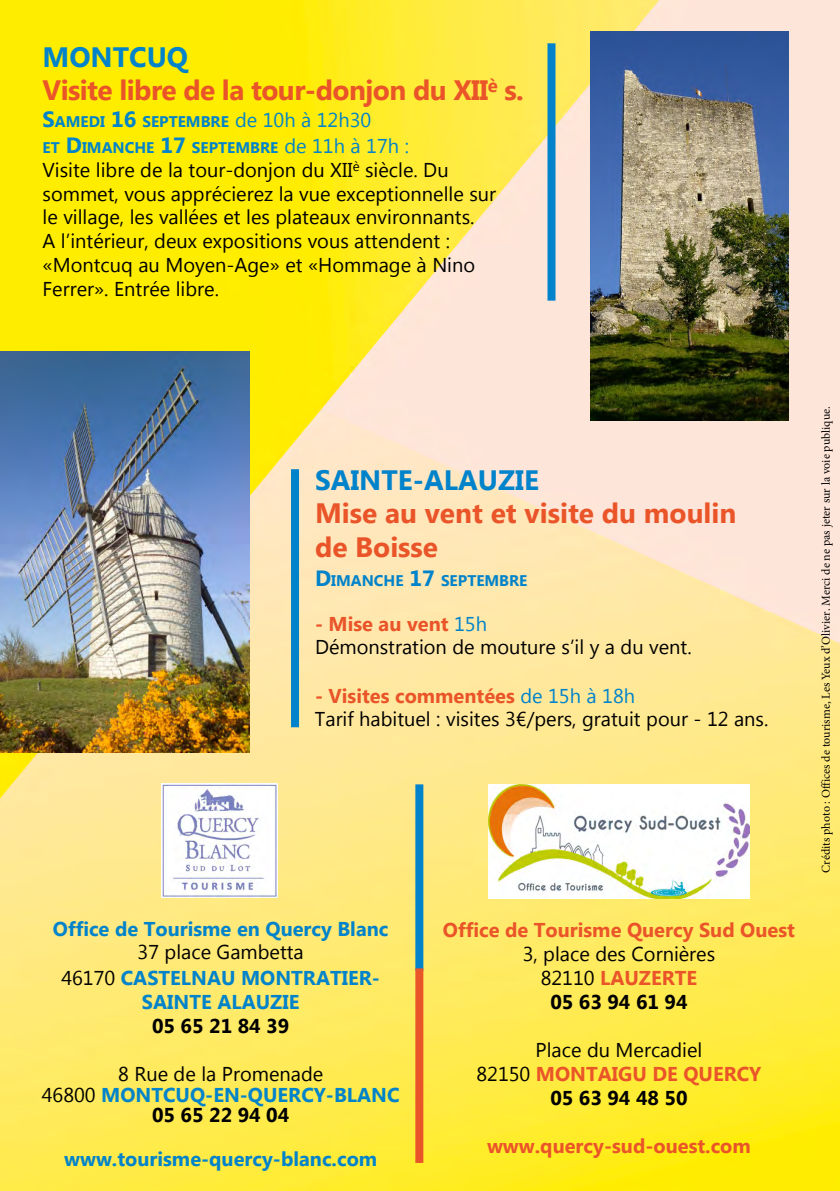
<style>
.page{position:relative;width:840px;height:1191px;background:#fff}
.page>*{position:absolute;margin:0;border:0;box-sizing:border-box;transform-origin:0 0}
.t1{font:700 28px/33.6px "Myanmar Text";letter-spacing:-.02em;color:#ea5429}
.t2{font:700 28px/33.6px "Myanmar Text";color:#ea5429}
.t3{font:700 28px "Myanmar Text";color:#0083cb}
.t4{font:20px/23.8px "Myanmar Text";color:#000}
.t5{font:700 20px/24.6px "Myanmar Text";color:#0083cb;text-align:center}
.t6{font:700 20px "Myanmar Text";color:#ea5429}
.t7{font:700 20px "Myanmar Text";color:#000}
.t8{font:700 15.4px/26.2px "Myanmar Text";color:#0083ca}
.t9{font:12px "Minion Pro";color:#000}
.s1{color:#0083cb}
.s2{font-size:22px}
.s3{font-style:inherit}
.s4{font-weight:400;font-size:20px}
.s5{font-weight:700;color:#ea5429}
.s6{color:#0083ca}
.s7{font-weight:400;color:#000}
.s8{color:#000}
.s9{font-weight:700}
</style>
<div class="page">
<img style="left:0;top:0;width:839px;height:1191px">
<div style="left:291px;top:469px;width:8px;height:258px;background:#0083cb"></div>
<div style="left:415px;top:784px;width:8px;height:186px;background:#0083cb"></div>
<div style="left:415px;top:968px;width:8px;height:194px;background:#ea5429"></div>
<img style="left:161px;top:784px;width:117px;height:114px">
<img style="left:488px;top:784px;width:261px;height:114px">
<img style="left:0;top:351px;width:249px;height:401px">
<div style="left:547px;top:43px;width:8px;height:258px;background:#0083cb"></div>
<img style="left:590px;top:31px;width:197px;height:389px">
<h1 class="t1" style="left:43px;top:40px;width:482px"><span class="s1">MONTCUQ<br></span>Visite libre de la tour-donjon du XII<sup>è</sup> s.</h1>
<p class="t8" style="left:43px;top:108px;width:368px"><span class="s2">S</span>AMEDI <span class="s2">16</span> <span class="s3">S</span>EPTEMBRE <span class="s4">de 10h à 12h30<br></span>ET <span class="s2">D</span>IMANCHE <span class="s2">17</span> SEPTEMBRE <span class="s4">de 11h à 17h :</span></p>
<p class="t4" style="left:43px;top:158px;width:455px">Visite libre de la tour-donjon du XII<sup>è</sup> siècle. Du sommet, vous apprécierez la vue exceptionnelle sur le village, les vallées et les plateaux environnants.<br>A l’intérieur, deux expositions vous attendent : «Montcuq au Moyen-Age» et «Hommage à Nino Ferrer». Entrée libre.</p>
<h1 class="t3" style="left:315px;top:463px;width:225px">SAINTE-ALAUZIE</h1>
<h1 class="t2" style="left:315px;top:497px;width:423px">Mise au vent et visite du moulin de Boisse</h1>
<p class="t8" style="left:315px;top:567px;width:214px"><span class="s2">D</span>IMANCHE <span class="s2">17</span> SEPTEMBRE</p>
<p class="t4" style="left:315px;top:613px;width:378px;line-height:22.8px"><span class="s5">- Mise au vent</span> <span class="s6">15h<br></span>Démonstration de mouture s’il y a du vent.</p>
<p class="t4" style="left:315px;top:685px;width:454px;line-height:22.8px"><span class="s5">- Visites commentées</span> <span class="s6">de 15h à 18h<br></span>Tarif habituel : visites 3€/pers, gratuit pour - 12 ans.</p>
<p class="t5" style="left:53px;top:917px;width:337px">Office de Tourisme en Quercy Blanc</p>
<p class="t5" style="left:61px;top:940px;width:320px"><span class="s7">37 place Gambetta<br>46170</span> CASTELNAU MONTRATIER-<br>SAINTE ALAUZIE</p>
<p class="t7" style="left:152px;top:1014px;width:139px">05 65 21 84 39</p>
<p class="t5" style="left:42px;top:1063px;width:359px;line-height:20.6px"><span class="s7">8 Rue de la Promenade<br>46800</span> MONTCUQ-EN-QUERCY-BLANC<br><span class="s8">05 65 22 94 04</span></p>
<p class="t5" style="left:64px;top:1146px;width:314px">www.tourisme-quercy-blanc.com</p>
<p class="t6" style="left:442px;top:918px;width:353px">Office de Tourisme Quercy Sud Ouest</p>
<p class="t4" style="left:522px;top:942px;width:194px;text-align:center">3, place des Cornières<br>82110 <span class="s5">LAUZERTE<br></span><span class="s9">05 63 94 61 94</span></p>
<p class="t4" style="left:476px;top:1038px;width:286px;text-align:center">Place du Mercadiel<br>82150 <span class="s5">MONTAIGU DE QUERCY<br></span><span class="s9">05 63 94 48 50</span></p>
<p class="t6" style="left:486px;top:1134px;width:265px">www.quercy-sud-ouest.com</p>
<p class="t9" style="left:817px;top:872px;width:468px;rotate:-90deg">Crédits photo : Offices de tourisme, Les Yeux d’Olivier. Merci de ne pas jeter sur la voie publique.</p>
</div>
